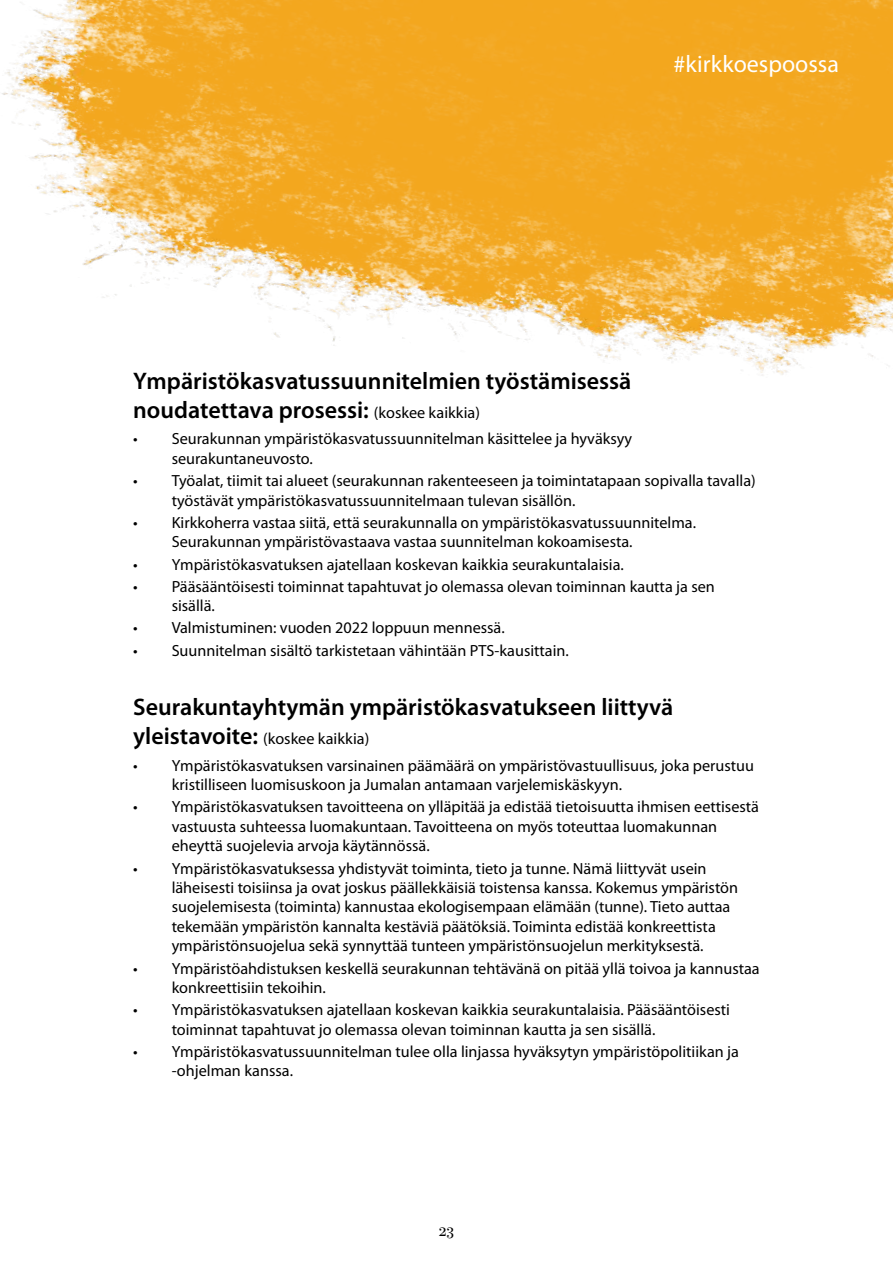
<style>
.page{position:relative;width:893px;height:1263px;background:#fff}
.page>*{position:absolute;margin:0;border:0;box-sizing:border-box;transform-origin:0 0}
.t1{font:600 24px/28.8px "Myriad Pro";color:#000}
.t2{font:24px "Myriad Pro";color:#fff}
.t3{font:16.5px "Operetta 8";color:#000}
.t4{font:16.2px/19.4px "Myriad Pro";color:#000}
.s1{font-weight:400;font-size:16.2px}
.s2{font-weight:600;font-size:24px}
</style>
<div class="page">
<img style="left:2px;top:0;width:891px;height:376px">
<h1 class="t2" style="left:674px;top:51px;width:167px">#kirkkoespoossa</h1>
<h1 class="t1" style="left:133px;top:366px;width:500px">Ympäristökasvatussuunnitelmien työstämisessä noudatettava prosessi: <span class="s1">(koskee kaikkia)</span></h1>
<p class="t4" style="left:172px;top:430px;width:462px;text-indent:-38px">• Seurakunnan ympäristökasvatussuunnitelman käsittelee ja hyväksyy seurakuntaneuvosto.</p>
<p class="t4" style="left:172px;top:471px;width:586px;text-indent:-38px">• Työalat, tiimit tai alueet (seurakunnan rakenteeseen ja toimintatapaan sopivalla tavalla) työstävät ympäristökasvatussuunnitelmaan tulevan sisällön.</p>
<p class="t4" style="left:172px;top:513px;width:526px;text-indent:-38px">• Kirkkoherra vastaa siitä, että seurakunnalla on ympäristökasvatussuunnitelma.<br>Seurakunnan ympäristövastaava vastaa suunnitelman kokoamisesta.</p>
<p class="t4" style="left:133px;top:555px;width:492px">• Ympäristökasvatuksen ajatellaan koskevan kaikkia seurakuntalaisia.</p>
<p class="t4" style="left:172px;top:577px;width:545px;text-indent:-38px">• Pääsääntöisesti toiminnat tapahtuvat jo olemassa olevan toiminnan kautta ja sen sisällä.</p>
<p class="t4" style="left:133px;top:619px;width:373px">• Valmistuminen: vuoden 2022 loppuun mennessä.</p>
<p class="t4" style="left:133px;top:641px;width:437px">• Suunnitelman sisältö tarkistetaan vähintään PTS-kausittain.</p>
<h1 class="t1" style="left:133px;top:692px;width:542px">Seurakuntayhtymän ympäristökasvatukseen liittyvä</h1>
<p class="t4" style="left:133px;top:729px;width:238px"><span class="s2">yleistavoite:</span> (koskee kaikkia)</p>
<p class="t4" style="left:172px;top:756px;width:584px;text-indent:-38px">• Ympäristökasvatuksen varsinainen päämäärä on ympäristövastuullisuus, joka perustuu kristilliseen luomisuskoon ja Jumalan antamaan varjelemiskäskyyn.</p>
<p class="t4" style="left:172px;top:798px;width:589px;text-indent:-38px">• Ympäristökasvatuksen tavoitteena on ylläpitää ja edistää tietoisuutta ihmisen eettisestä vastuusta suhteessa luomakuntaan. Tavoitteena on myös toteuttaa luomakunnan eheyttä suojelevia arvoja käytännössä.</p>
<p class="t4" style="left:172px;top:859px;width:568px;text-indent:-38px">• Ympäristökasvatuksessa yhdistyvät toiminta, tieto ja tunne. Nämä liittyvät usein läheisesti toisiinsa ja ovat joskus päällekkäisiä toistensa kanssa. Kokemus ympäristön suojelemisesta (toiminta) kannustaa ekologisempaan elämään (tunne). Tieto auttaa tekemään ympäristön kannalta kestäviä päätöksiä. Toiminta edistää konkreettista ympäristönsuojelua sekä synnyttää tunteen ympäristönsuojelun merkityksestä.</p>
<p class="t4" style="left:172px;top:959px;width:590px;text-indent:-38px">• Ympäristöahdistuksen keskellä seurakunnan tehtävänä on pitää yllä toivoa ja kannustaa konkreettisiin tekoihin.</p>
<p class="t4" style="left:172px;top:1000px;width:560px;text-indent:-38px">• Ympäristökasvatuksen ajatellaan koskevan kaikkia seurakuntalaisia. Pääsääntöisesti toiminnat tapahtuvat jo olemassa olevan toiminnan kautta ja sen sisällä.</p>
<p class="t4" style="left:172px;top:1042px;width:569px;text-indent:-38px">• Ympäristökasvatussuunnitelman tulee olla linjassa hyväksytyn ympäristöpolitiikan ja -ohjelman kanssa.</p>
<p class="t3" style="left:439px;top:1221px;width:17px">23</p>
</div>
